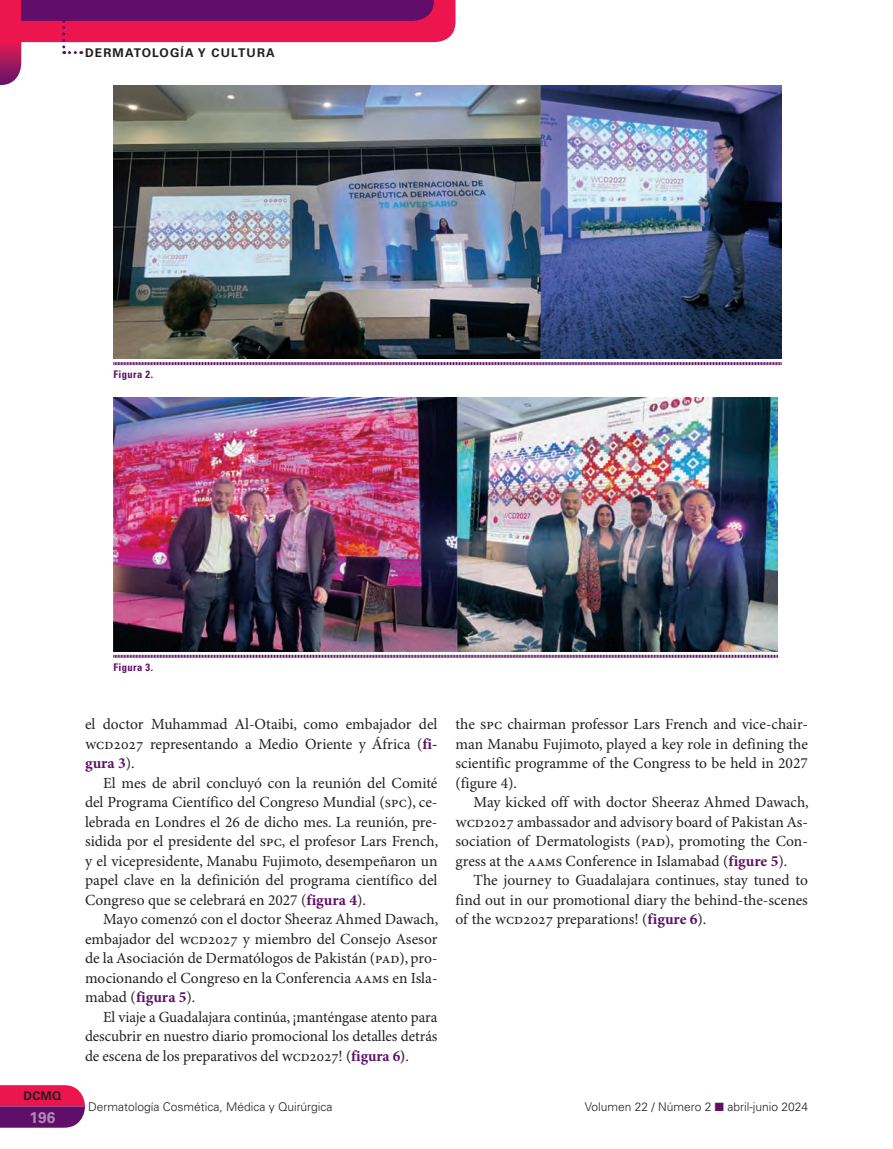
<style>
.page{position:relative;width:893px;height:1149px;background:#fff}
.page>*{position:absolute;margin:0;border:0;box-sizing:border-box;transform-origin:0 0}
.t1{font:15.45px/19.5px "Minion Pro";color:#231f20;text-align:justify}
.t2{font:700 15.45px "Univers LT Std";color:#aa8cb4}
.t3{font:300 12px "Univers LT Std";color:#231f20}
.t4{font:700 12px "Univers LT Std";letter-spacing:.1em;color:#231f20}
.t5{font:700 condensed 10.5px "Univers LT Std";letter-spacing:.04em;color:#600e69}
.s1{font-weight:700;color:#600e69}
.s2{color:#600e69}
</style>
<div class="page">
<svg style="left:0;top:0;width:455px;height:85px"></svg>
<svg style="left:0;top:1085px;width:85px;height:42px;background:#ac1e64"></svg>
<div style="left:0;top:0;width:21px;height:42px;background:#ed154e"></div>
<img style="left:114px;top:85px;width:667px;height:273px">
<img style="left:114px;top:397px;width:664px;height:254px">
<svg style="left:113px;top:362px;width:669px;height:3px;background:#97629d"></svg>
<svg style="left:113px;top:654px;width:665px;height:4px;background:#ae85b3"></svg>
<p class="t4" style="left:85px;top:46px;width:191px">DERMATOLOGÍA Y CULTURA</p>
<p class="t5" style="left:114px;top:367px;width:41px">Figura 2.</p>
<p class="t4" style="left:23px;top:1088px;width:40px">DCMQ</p>
<p class="t2" style="left:29px;top:1107px;width:28px">196</p>
<p class="t5" style="left:114px;top:660px;width:41px">Figura 3.</p>
<p class="t1" style="left:85px;top:714px;width:354px">el doctor Muhammad Al-Otaibi, como embajador del wcd2027 representando a Medio Oriente y África (<span class="s1">fi&shy;gura 3</span>).</p>
<p class="t1" style="left:85px;top:773px;width:355px;text-indent:18px">El mes de abril concluyó con la reunión del Comité del Programa Científico del Congreso Mundial (spc), ce&shy;lebrada en Londres el 26 de dicho mes. La reunión, pre&shy;sidida por el presidente del spc, el profesor Lars French, y el vicepresidente, Manabu Fujimoto, desempeñaron un papel clave en la definición del programa científico del Congreso que se celebrará en 2027 (<span class="s1">figura 4</span>).</p>
<p class="t1" style="left:85px;top:909px;width:355px;text-indent:18px">Mayo comenzó con el doctor Sheeraz Ahmed Dawach, embajador del wcd2027 y miembro del Consejo Asesor de la Asociación de Dermatólogos de Pakistán (pad), pro&shy;mocionando el Congreso en la Conferencia aams en Isla&shy;mabad (<span class="s1">figura 5</span>).</p>
<p class="t1" style="left:85px;top:1007px;width:354px;text-indent:18px">El viaje a Guadalajara continúa, ¡manténgase atento para descubrir en nuestro diario promocional los detalles detrás de escena de los preparativos del wcd2027! (<span class="s1">figura 6)</span>.</p>
<p class="t3" style="left:88px;top:1098px;width:246px">Dermatología Cosmética, Médica y Quirúrgica</p>
<p class="t1" style="left:455px;top:714px;width:354px">the spc chairman professor Lars French and vice-chair&shy;man Manabu Fujimoto, played a key role in defining the scientific programme of the Congress to be held in 2027 (figure 4).</p>
<p class="t1" style="left:455px;top:792px;width:355px;text-indent:18px">May kicked off with doctor Sheeraz Ahmed Dawach, wcd2027 ambassador and advisory board of Pakistan As&shy;sociation of Dermatologists (pad), promoting the Con&shy;gress at the aams Conference in Islamabad (<span class="s1">figure 5</span>).</p>
<p class="t1" style="left:455px;top:870px;width:354px;text-indent:18px">The journey to Guadalajara continues, stay tuned to find out in our promotional diary the behind-the-scenes of the wcd2027 preparations! (<span class="s1">figure 6</span>).</p>
<p class="t3" style="left:585px;top:1099px;width:225px">Volumen 22 / Número 2 <span class="s2">■</span> abril-junio 2024</p>
</div>
